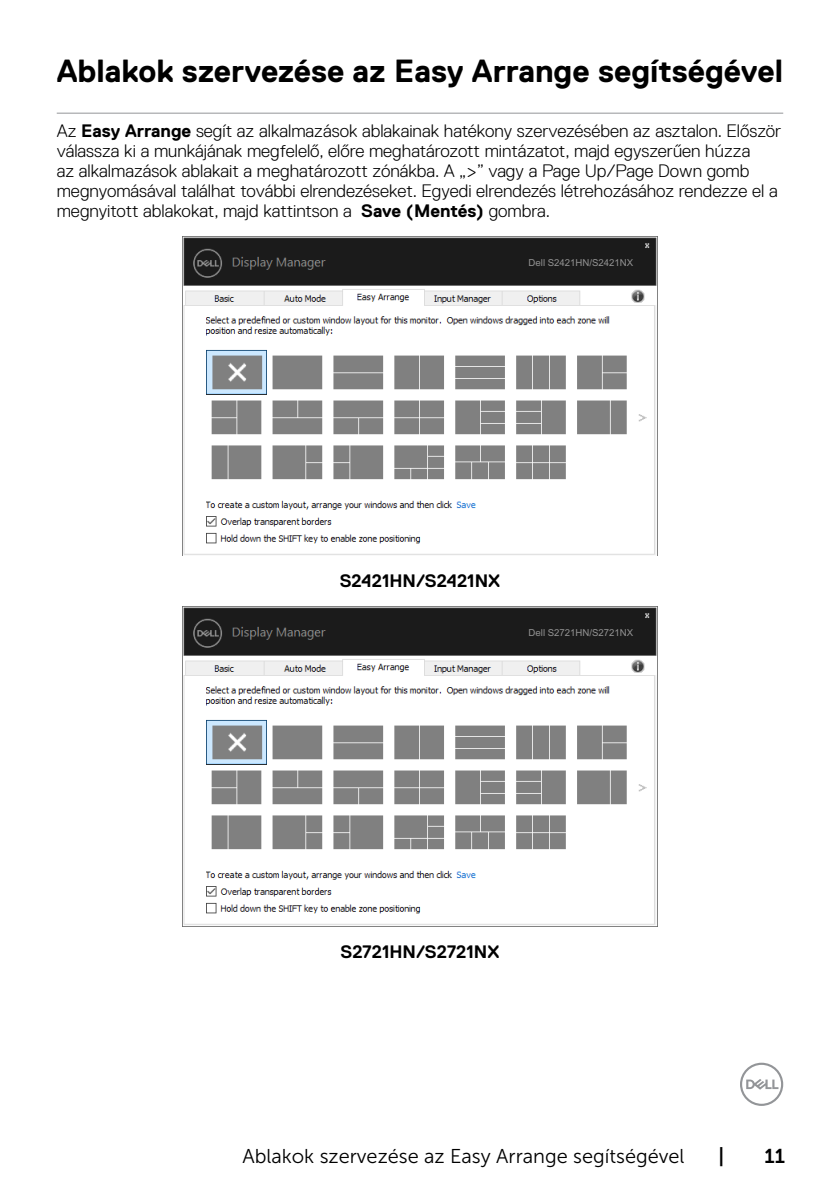
<style>
.page{position:relative;width:840px;height:1191px;background:#fff}
.page>*{position:absolute;margin:0;border:0;box-sizing:border-box;transform-origin:0 0}
.t1{font:700 32px "Dell Replica";color:#000}
.t2{font:20px "Museo Sans For Dell 300";color:#000}
.t3{font:20px "Museo Sans For Dell 700";color:#000}
.t4{font:300 18px/20px "Dell Replica";color:#000}
.t5{font:700 18px "Dell Replica";color:#000}
.t6{font:9.6px "Arial";color:#939393}
.s1{font-weight:700}
</style>
<div class="page">
<svg style="left:740px;top:1062px;width:42px;height:44px"></svg>
<hr style="left:57px;top:113px;width:725px;height:1px;background:#939598">
<img style="left:182px;top:236px;width:475px;height:320px">
<div style="left:539px;top:256px;width:103px;height:12px;background:#1b1b1b"></div>
<img style="left:182px;top:606px;width:475px;height:320px">
<div style="left:539px;top:627px;width:103px;height:11px;background:#1b1b1b"></div>
<h1 class="t1" style="left:57px;top:53px;width:727px">Ablakok szervezése az Easy Arrange segítségével</h1>
<p class="t4" style="left:57px;top:121px;width:725px">Az <span class="s1">Easy Arrange</span> segít az alkalmazások ablakainak hatékony szervezésében az asztalon. Először válassza ki a munkájának megfelelő, előre meghatározott mintázatot, majd egyszerűen húzza<br>az alkalmazások ablakait a meghatározott zónákba. A „&gt;” vagy a Page Up/Page Down gomb megnyomásával találhat további elrendezéseket. Egyedi elrendezés létrehozásához rendezze el a megnyitott ablakokat, majd kattintson a <span class="s1">Save (Mentés)</span> gombra.</p>
<p class="t6" style="left:528px;top:257px;width:106px">Dell S2421HN/S2421NX</p>
<p class="t5" style="left:339px;top:571px;width:162px">S2421HN/S2421NX</p>
<p class="t6" style="left:528px;top:627px;width:106px">Dell S2721HN/S2721NX</p>
<p class="t5" style="left:340px;top:941px;width:160px">S2721HN/S2721NX</p>
<p class="t2" style="left:242px;top:1145px;width:443px">Ablakok szervezése az Easy Arrange segítségével</p>
<p class="t3" style="left:718px;top:1144px;width:7px">|</p>
<p class="t3" style="left:764px;top:1144px;width:22px">11</p>
</div>
